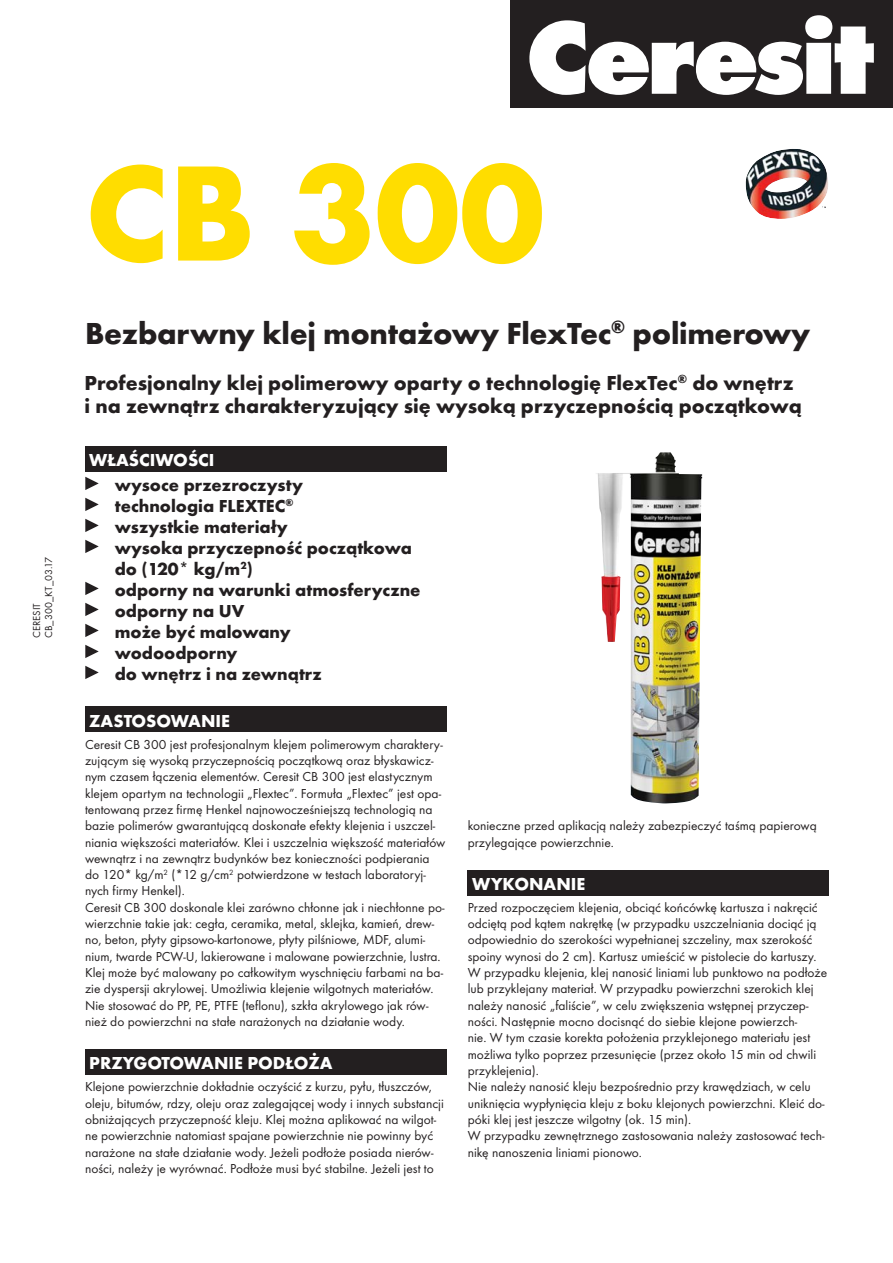
<style>
.page{position:relative;width:893px;height:1263px;background:#fff}
.page>*{position:absolute;margin:0;border:0;box-sizing:border-box;transform-origin:0 0}
.t1{font:700 141px "Futura TCE";color:#fd0}
.t2{font:700 31.5px "Futura TCE";letter-spacing:-.01em;color:#231f20}
.t3{font:700 21px/22.5px "Futura TCE";color:#231f20}
.t4{font:700 18px/21px "Futura TCE";color:#231f20}
.t5{font:700 18px "Futura TCE";color:#fff}
.t6{font:13.5px/16.4px "Futura TCE";color:#231f20}
.t7{font:10.5px/12px "Futura TCE";color:#231f20}
</style>
<div class="page">
<div style="left:510px;top:0;width:383px;height:107px;background:#231f20"></div>
<svg style="left:529px;top:15px;width:345px;height:80px"></svg>
<div style="left:85px;top:446px;width:361px;height:26px;background:#231f20"></div>
<svg style="left:85px;top:477px;width:14px;height:13px"></svg>
<svg style="left:85px;top:498px;width:14px;height:13px"></svg>
<svg style="left:85px;top:519px;width:14px;height:13px"></svg>
<svg style="left:85px;top:540px;width:14px;height:13px"></svg>
<svg style="left:85px;top:582px;width:14px;height:13px"></svg>
<svg style="left:85px;top:603px;width:14px;height:13px"></svg>
<svg style="left:85px;top:624px;width:14px;height:13px"></svg>
<svg style="left:85px;top:645px;width:14px;height:13px"></svg>
<svg style="left:85px;top:666px;width:14px;height:13px"></svg>
<div style="left:85px;top:707px;width:361px;height:25px;background:#231f20"></div>
<div style="left:85px;top:1049px;width:361px;height:26px;background:#231f20"></div>
<div style="left:468px;top:870px;width:361px;height:25px;background:#231f20"></div>
<img style="left:745px;top:149px;width:83px;height:70px">
<img style="left:596px;top:452px;width:106px;height:351px">
<p class="t7" style="left:31px;top:638px;width:83px;rotate:-90deg">CERESIT<br>CB_300_KT_03.17</p>
<h1 class="t1" style="left:85px;top:158px;width:461px">CB 300</h1>
<h2 class="t2" style="left:85px;top:321px;width:727px">Bezbarwny klej montażowy FlexTec<sup>®</sup> polimerowy</h2>
<h3 class="t3" style="left:85px;top:374px;width:719px">Profesjonalny klej polimerowy oparty o technologię FlexTec<sup>®</sup> do wnętrz i na zewnątrz charakteryzujący się wysoką przyczepnością początkową</h3>
<h3 class="t5" style="left:89px;top:453px;width:127px">WŁAŚCIWOŚCI</h3>
<h3 class="t4" style="left:115px;top:476px;width:307px">wysoce przezroczysty<br>technologia FLEXTEC<sup>®<br></sup>wszystkie materiały<br>wysoka przyczepność początkowa do (120* kg/m<sup>2</sup>)<br>odporny na warunki atmosferyczne odporny na UV<br>może być malowany<br>wodoodporny<br>do wnętrz i na zewnątrz</h3>
<h3 class="t5" style="left:89px;top:713px;width:142px">ZASTOSOWANIE</h3>
<p class="t6" style="left:85px;top:736px;width:362px">Ceresit CB 300 jest profesjonalnym klejem polimerowym charaktery&shy;zującym się wysoką przyczepnością początkową oraz błyskawicz&shy;nym czasem łączenia elementów. Ceresit CB 300 jest elastycznym klejem opartym na technologii „Flextec”. Formuła „Flextec” jest opa&shy;tentowaną przez firmę Henkel najnowocześniejszą technologią na bazie polimerów gwarantującą doskonałe efekty klejenia i uszczel&shy;niania większości materiałów. Klei i uszczelnia większość materiałów wewnątrz i na zewnątrz budynków bez konieczności podpierania do 120* kg/m<sup>2</sup> (*12 g/cm<sup>2</sup> potwierdzone w testach laboratoryj&shy;nych firmy Henkel).<br>Ceresit CB 300 doskonale klei zarówno chłonne jak i niechłonne po&shy;wierzchnie takie jak: cegła, ceramika, metal, sklejka, kamień, drew&shy;no, beton, płyty gipsowo-kartonowe, płyty pilśniowe, MDF, alumi&shy;nium, twarde PCW-U, lakierowane i malowane powierzchnie, lustra.<br>Klej może być malowany po całkowitym wyschnięciu farbami na ba&shy;zie dyspersji akrylowej. Umożliwia klejenie wilgotnych materiałów.<br>Nie stosować do PP, PE, PTFE (teflonu), szkła akrylowego jak rów&shy;nież do powierzchni na stałe narażonych na działanie wody.</p>
<h3 class="t5" style="left:89px;top:1056px;width:245px">PRZYGOTOWANIE PODŁOŻA</h3>
<p class="t6" style="left:85px;top:1079px;width:360px">Klejone powierzchnie dokładnie oczyścić z kurzu, pyłu, tłuszczów, oleju, bitumów, rdzy, oleju oraz zalegającej wody i innych substancji obniżających przyczepność kleju. Klej można aplikować na wilgot&shy;ne powierzchnie natomiast spajane powierzchnie nie powinny być narażone na stałe działanie wody. Jeżeli podłoże posiada nierów&shy;ności, należy je wyrównać. Podłoże musi być stabilne. Jeżeli jest to</p>
<p class="t6" style="left:468px;top:818px;width:350px">konieczne przed aplikacją należy zabezpieczyć taśmą papierową przylegające powierzchnie.</p>
<h3 class="t5" style="left:472px;top:877px;width:115px">WYKONANIE</h3>
<p class="t6" style="left:468px;top:900px;width:361px">Przed rozpoczęciem klejenia, obciąć końcówkę kartusza i nakręcić odciętą pod kątem nakrętkę (w przypadku uszczelniania dociąć ją odpowiednio do szerokości wypełnianej szczeliny, max szerokość spoiny wynosi do 2 cm). Kartusz umieścić w pistolecie do kartuszy.<br>W przypadku klejenia, klej nanosić liniami lub punktowo na podłoże lub przyklejany materiał. W przypadku powierzchni szerokich klej należy nanosić „faliście”, w celu zwiększenia wstępnej przyczep&shy;ności. Następnie mocno docisnąć do siebie klejone powierzch-<br>nie. W tym czasie korekta położenia przyklejonego materiału jest możliwa tylko poprzez przesunięcie (przez około 15 min od chwili przyklejenia).<br>Nie należy nanosić kleju bezpośrednio przy krawędziach, w celu uniknięcia wypłynięcia kleju z boku klejonych powierzchni. Kleić do&shy;póki klej jest jeszcze wilgotny (ok. 15 min).<br>W przypadku zewnętrznego zastosowania należy zastosować tech&shy;nikę nanoszenia liniami pionowo.</p>
</div>
